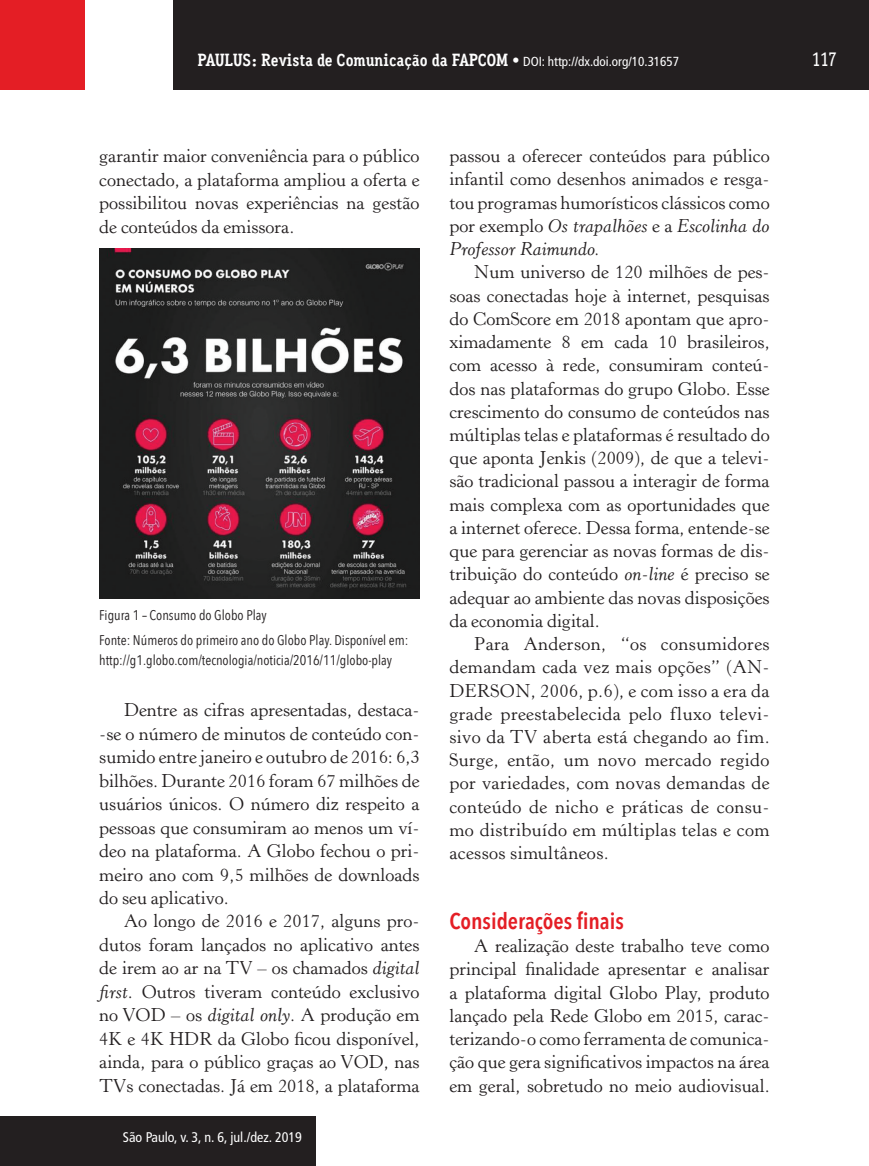
<style>
.page{position:relative;width:869px;height:1166px;background:#fff}
.page>*{position:absolute;margin:0;border:0;box-sizing:border-box;transform-origin:0 0}
.t1{font:600 22.75px "Avenir Next Condensed";color:#e41e25}
.t2{font:500 19.25px "Aaux Office";color:#fff}
.t3{font:18.38px/23.3px "Horley Old Style";color:#231f20;text-align:justify}
.t4{font:700 17.5px "Aaux Office";color:#fff}
.t5{font:14px/24.8px "Avenir Next Condensed";color:#231f20}
.t6{font:condensed 14px "Frutiger LT Std";color:#fff}
.s1{font-weight:500}
.s2{font-family:"Frutiger LT Std";font-weight:400;font-stretch:condensed;font-size:13.12px}
.s3{font-style:italic}
</style>
<div class="page">
<div style="left:173px;top:0;width:695px;height:89px;background:#231f20"></div>
<div style="left:0;top:0;width:85px;height:90px;background:#e41e25"></div>
<div style="left:1px;top:1116px;width:314px;height:50px;background:#231f20"></div>
<img style="left:99px;top:249px;width:320px;height:349px">
<p class="t4" style="left:197px;top:49px;width:483px">PAULUS: Revista de Comunicação da FAPCOM <span class="s1">•</span> <span class="s2">DOI: http://dx.doi.org/10.31657</span></p>
<p class="t2" style="left:811px;top:48px;width:26px">117</p>
<p class="t3" style="left:99px;top:145px;width:321px">garantir maior conveniência para o público conectado, a plataforma ampliou a oferta e possibilitou novas experiências na gestão de conteúdos da emissora.</p>
<p class="t5" style="left:99px;top:602px;width:310px">Figura 1 – Consumo do Globo Play<br>Fonte: Números do primeiro ano do Globo Play. Disponível em:</p>
<p class="t5" style="left:99px;top:647px;width:294px">http://g1.globo.com/tecnologia/noticia/2016/11/globo-play</p>
<p class="t3" style="left:99px;top:699px;width:321px;text-indent:25px">Dentre as cifras apresentadas, destaca--se o número de minutos de conteúdo con&shy;sumido entre janeiro e outubro de 2016: 6,3 bilhões. Durante 2016 foram 67 milhões de usuários únicos. O número diz respeito a pessoas que consumiram ao menos um ví&shy;deo na plataforma. A Globo fechou o pri&shy;meiro ano com 9,5 milhões de downloads do seu aplicativo.</p>
<p class="t3" style="left:99px;top:910px;width:321px;text-indent:25px">Ao longo de 2016 e 2017, alguns pro&shy;dutos foram lançados no aplicativo antes de irem ao ar na TV – os chamados <span class="s3">digital first</span>. Outros tiveram conteúdo exclusivo no VOD – os <span class="s3">digital only</span>. A produção em 4K e 4K HDR da Globo ficou disponível, ainda, para o público graças ao VOD, nas TVs conectadas. Já em 2018, a plataforma</p>
<p class="t6" style="left:123px;top:1129px;width:180px">São Paulo, v. 3, n. 6, jul./dez. 2019</p>
<p class="t3" style="left:449px;top:145px;width:321px">passou a oferecer conteúdos para público infantil como desenhos animados e resga&shy;tou programas humorísticos clássicos como por exemplo <span class="s3">Os trapalhões</span> e a <span class="s3">Escolinha do Professor Raimundo.</span></p>
<p class="t3" style="left:449px;top:261px;width:321px;text-indent:25px">Num universo de 120 milhões de pes&shy;soas conectadas hoje à internet, pesquisas do ComScore em 2018 apontam que apro&shy;ximadamente 8 em cada 10 brasileiros, com acesso à rede, consumiram conteú&shy;dos nas plataformas do grupo Globo. Esse crescimento do consumo de conteúdos nas múltiplas telas e plataformas é resultado do que aponta Jenkis (2009), de que a televi&shy;são tradicional passou a interagir de forma mais complexa com as oportunidades que a internet oferece. Dessa forma, entende-se que para gerenciar as novas formas de dis&shy;tribuição do conteúdo <span class="s3">on-line</span> é preciso se adequar ao ambiente das novas disposições da economia digital.</p>
<p class="t3" style="left:449px;top:633px;width:321px;text-indent:25px">Para Anderson, “os consumidores demandam cada vez mais opções” (AN-DERSON, 2006, p.6), e com isso a era da grade preestabelecida pelo fluxo televi&shy;sivo da TV aberta está chegando ao fim.<br>Surge, então, um novo mercado regido por variedades, com novas demandas de conteúdo de nicho e práticas de consu&shy;mo distribuído em múltiplas telas e com acessos simultâneos.</p>
<p class="t1" style="left:449px;top:907px;width:176px">Considerações finais</p>
<p class="t3" style="left:449px;top:935px;width:321px;text-indent:25px">A realização deste trabalho teve como principal finalidade apresentar e analisar a plataforma digital Globo Play, produto lançado pela Rede Globo em 2015, carac&shy;terizando-o como ferramenta de comunica&shy;ção que gera significativos impactos na área em geral, sobretudo no meio audiovisual.</p>
</div>
